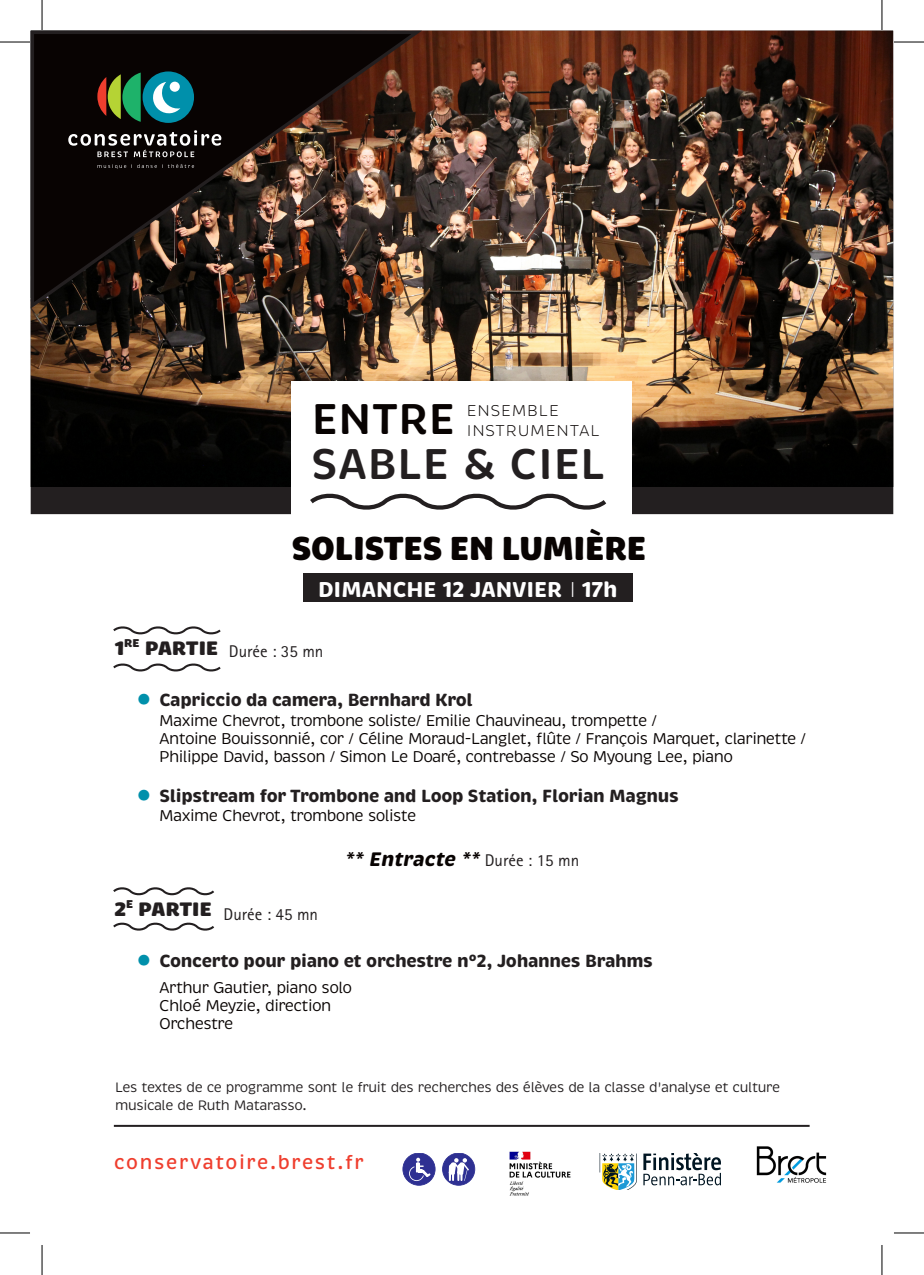
<style>
.page{position:relative;width:924px;height:1275px;background:#fff}
.page>*{position:absolute;margin:0;border:0;box-sizing:border-box;transform-origin:0 0}
.titre_saison_breton_blanc{font:600 44px "Brevia";letter-spacing:.01em;color:#231f20}
.t1{font:600 44px "Brevia";letter-spacing:.01em;color:#080302}
.t2{font:900 34px "Brevia";letter-spacing:-.025em;color:#080302}
.Date{font:900 24px "Brevia";letter-spacing:-.05em;color:#231f20}
.t3{font:700 22px "Brevia";letter-spacing:-.005em;color:#fff}
.t4{font:italic 700 20px "Brevia";color:#080302}
.t5{font:500 19.8px "Brevia";letter-spacing:.08em;color:#ef3e2e}
.Titre_morceaux_page_garde{font:700 18px "Brevia";letter-spacing:-.02em;color:#231f20}
.Noms_musiciens{font:17px "Rotis Sans Serif Pro";color:#231f20}
.texte{font:16px/18px "Brevia";letter-spacing:-.04em;color:#080302}
.t6{font:300 16px "Brevia";letter-spacing:.05em;color:#080302}
.t7{font:14px/18px "Brevia";letter-spacing:-.03em;color:#231f20}
.s1{font-weight:300}
.s2{font-family:"Rotis Sans Serif Pro";font-weight:400;font-size:30px;color:#0090ab}
.s3{font-family:"Rotis Sans Serif Pro";font-weight:400;font-style:normal;font-size:17px;color:#231f20}
</style>
<div class="page">
<div style="left:31px;top:487px;width:861px;height:27px;background:#231f20"></div>
<img style="left:31px;top:31px;width:861px;height:456px">
<img style="left:31px;top:31px;width:396px;height:279px">
<div style="left:142px;top:71px;width:52px;height:52px;background:#0090ab;border-radius:50%"></div>
<svg style="left:97px;top:73px;width:44px;height:49px;background:#496730"></svg>
<svg style="left:153px;top:82px;width:27px;height:32px"></svg>
<div style="left:170px;top:82px;width:10px;height:10px;background:#fff;border-radius:50%"></div>
<svg style="left:68px;top:130px;width:153px;height:27px;background:#403c3b"></svg>
<svg style="left:97px;top:164px;width:97px;height:5px"></svg>
<img style="left:756px;top:1146px;width:71px;height:37px">
<svg style="left:402px;top:1153px;width:33px;height:32px"></svg>
<svg style="left:442px;top:1153px;width:33px;height:32px"></svg>
<svg style="left:643px;top:1153px;width:77px;height:32px"></svg>
<svg style="left:599px;top:1153px;width:37px;height:36px"></svg>
<img style="left:509px;top:1151px;width:62px;height:45px">
<hr style="left:114px;top:1124px;width:695px;height:2px;background:#231f20">
<div style="left:291px;top:382px;width:341px;height:135px;background:#fff"></div>
<svg style="left:310px;top:493px;width:297px;height:17px"></svg>
<svg style="left:113px;top:663px;width:108px;height:9px"></svg>
<svg style="left:113px;top:626px;width:108px;height:9px"></svg>
<svg style="left:113px;top:922px;width:101px;height:9px"></svg>
<svg style="left:113px;top:887px;width:101px;height:9px"></svg>
<div style="left:303px;top:573px;width:329px;height:29px;background:#231f20"></div>
<hr style="left:0;top:42px;width:30px;height:1px;background:#000">
<hr style="left:893px;top:42px;width:30px;height:1px;background:#000">
<hr style="left:0;top:1232px;width:30px;height:1px;background:#000">
<hr style="left:893px;top:1232px;width:30px;height:1px;background:#000">
<hr style="left:42px;top:0;width:1px;height:30px;background:#000">
<hr style="left:42px;top:1245px;width:1px;height:30px;background:#000">
<hr style="left:881px;top:0;width:1px;height:30px;background:#000">
<hr style="left:881px;top:1245px;width:1px;height:30px;background:#000">
<p class="t1" style="left:312px;top:391px;width:145px">ENTRE</p>
<p class="titre_saison_breton_blanc" style="left:311px;top:437px;width:295px">SABLE &amp; CIEL</p>
<p class="t6" style="left:466px;top:400px;width:94px">ENSEMBLE</p>
<p class="t6" style="left:466px;top:420px;width:135px">INSTRUMENTAL</p>
<p class="t2" style="left:291px;top:527px;width:356px">SOLISTES EN LUMIÈRE</p>
<p class="t3" style="left:318px;top:576px;width:300px">DIMANCHE 12 JANVIER <span class="s1">I</span> 17h</p>
<p class="Date" style="left:114px;top:632px;width:106px">1<sup>re</sup> partie</p>
<p class="Titre_morceaux_page_garde" style="left:136px;top:689px;width:338px"><span class="s2">•</span> Capriccio da camera, Bernhard Krol</p>
<p class="texte" style="left:159px;top:711px;width:648px">Maxime Chevrot, trombone soliste/ Emilie Chauvineau, trompette /<br>Antoine Bouissonnié, cor / Céline Moraud-Langlet, flûte / François Marquet, clarinette /<br>Philippe David, basson / Simon Le Doaré, contrebasse / So Myoung Lee, piano</p>
<p class="Titre_morceaux_page_garde" style="left:136px;top:784px;width:543px"><span class="s2">•</span> Slipstream for Trombone and Loop Station, Florian Magnus</p>
<p class="texte" style="left:159px;top:807px;width:258px">Maxime Chevrot, trombone soliste</p>
<p class="Noms_musiciens" style="left:229px;top:641px;width:96px">Durée : 35 mn</p>
<p class="t4" style="left:344px;top:847px;width:236px">** Entracte ** <span class="s3">D u r é e : 1 5 m n</span></p>
<p class="Date" style="left:114px;top:892px;width:100px">2<sup>e</sup> partie</p>
<p class="Titre_morceaux_page_garde" style="left:136px;top:949px;width:518px"><span class="s2">•</span> Concerto pour piano et orchestre n°2, Johannes Brahms</p>
<p class="texte" style="left:159px;top:978px;width:194px">Arthur Gautier, piano solo</p>
<p class="texte" style="left:159px;top:996px;width:173px">Chloé Meyzie, direction</p>
<p class="texte" style="left:159px;top:1014px;width:76px">Orchestre</p>
<p class="Noms_musiciens" style="left:223px;top:904px;width:96px">Durée : 45 mn</p>
<p class="t7" style="left:115px;top:1078px;width:666px">Les textes de ce programme sont le fruit des recherches des élèves de la classe d'analyse et culture musicale de Ruth Matarasso.</p>
<p class="t5" style="left:114px;top:1150px;width:251px">conservatoire.brest.fr</p>
</div>
